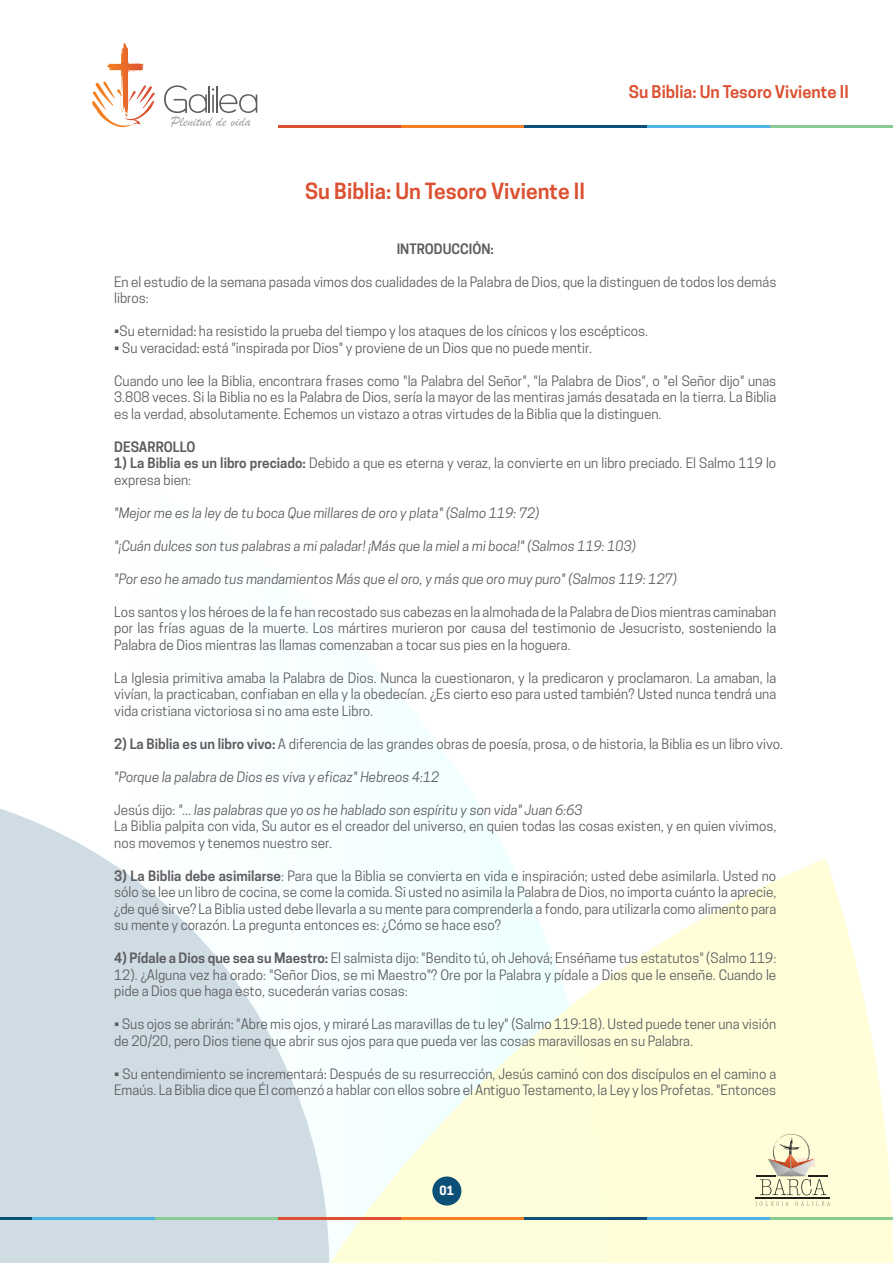
<style>
.page{position:relative;width:893px;height:1263px;background:#fff}
.page>*{position:absolute;margin:0;border:0;box-sizing:border-box;transform-origin:0 0}
.t1{font:600 21px "Cooper Hewitt";color:#db5132}
.t2{font:600 16.5px "Cooper Hewitt";color:#db5132}
.t3{font:13.5px/16.5px "Cooper Hewitt";color:#5d5c60}
.t4{font:italic 13.5px "Cooper Hewitt";color:#5d5c60}
.t5{font:600 13.5px "Cooper Hewitt";color:#5d5c60}
.t6{font:700 12px "Cooper Hewitt";color:#fff}
.s1{font-family:"Myriad Pro"}
.s2{font-weight:600}
.s3{font-style:italic}
</style>
<div class="page">
<svg style="left:383px;top:677px;width:112px;height:157px"></svg>
<svg style="left:0;top:809px;width:142px;height:454px;background:#d2dee5"></svg>
<svg style="left:142px;top:834px;width:751px;height:429px"></svg>
<div style="left:736px;top:1100px;width:110px;height:123px;background:#fffed9"></div>
<svg style="left:755px;top:1201px;width:34px;height:4px"></svg>
<svg style="left:795px;top:1201px;width:35px;height:4px"></svg>
<svg style="left:756px;top:1134px;width:70px;height:61px;background:#e6e0c1"></svg>
<hr style="left:756px;top:1197px;width:74px;height:2px;background:#211e1e">
<hr style="left:808px;top:1175px;width:20px;height:2px;background:#211e1e">
<svg style="left:92px;top:44px;width:63px;height:84px"></svg>
<svg style="left:164px;top:85px;width:93px;height:42px"></svg>
<hr style="left:524px;top:125px;width:123px;height:2px;background:#0d5077">
<hr style="left:647px;top:125px;width:123px;height:2px;background:#50b3e5">
<hr style="left:770px;top:125px;width:123px;height:2px;background:#89cb93">
<hr style="left:278px;top:125px;width:123px;height:2px;background:#db5132">
<hr style="left:401px;top:125px;width:123px;height:2px;background:#f37f21">
<hr style="left:524px;top:1217px;width:123px;height:3px;background:#0d5077">
<hr style="left:647px;top:1217px;width:123px;height:3px;background:#50b3e5">
<hr style="left:770px;top:1217px;width:123px;height:3px;background:#89cb93">
<hr style="left:278px;top:1217px;width:123px;height:3px;background:#db5132">
<hr style="left:401px;top:1217px;width:123px;height:3px;background:#f37f21">
<hr style="left:0;top:1217px;width:32px;height:3px;background:#0d5077">
<hr style="left:32px;top:1217px;width:123px;height:3px;background:#50b3e5">
<hr style="left:155px;top:1217px;width:123px;height:3px;background:#89cb93">
<div style="left:432px;top:1176px;width:29px;height:29px;background:#0d5077;border-radius:50%"></div>
<h1 class="t1" style="left:305px;top:179px;width:281px">Su Biblia: Un Tesoro Viviente II</h1>
<p class="t2" style="left:629px;top:82px;width:221px">Su Biblia: Un Tesoro Viviente II</p>
<p class="t5" style="left:397px;top:241px;width:99px">INTRODUCCIÓN:</p>
<p class="t3" style="left:114px;top:273px;width:664px">En el estudio de la semana pasada vimos dos cualidades de la Palabra de Dios, que la distinguen de todos los demás libros:</p>
<p class="t3" style="left:114px;top:323px;width:535px">•Su eternidad<span class="s1">:</span> ha resistido la prueba del tiempo y los ataques de los cínicos y los escépticos.</p>
<p class="t3" style="left:114px;top:339px;width:479px">• Su veracidad<span class="s1">:</span> está "inspirada por Dios" y proviene de un Dios que no puede mentir.</p>
<p class="t3" style="left:114px;top:372px;width:664px;text-align:justify">Cuando uno lee la Biblia, encontrara frases como "la Palabra del Señor", "la Palabra de Dios", o "el Señor dijo" unas 3.808 veces. Si la Biblia no es la Palabra de Dios, sería la mayor de las mentiras jamás desatada en la tierra. La Biblia es la verdad, absolutamente. Echemos un vistazo a otras virtudes de la Biblia que la distinguen.</p>
<p class="t5" style="left:114px;top:439px;width:83px">DESARROLLO</p>
<p class="t3" style="left:114px;top:455px;width:664px"><span class="s2">1) La Biblia es un libro preciado:</span> Debido a que es eterna y veraz, la convierte en un libro preciado. El Salmo 119 lo expresa bien:</p>
<p class="t4" style="left:114px;top:505px;width:427px">"Mejor me es la ley de tu boca Que millares de oro y plata" (Salmo 119: 72)</p>
<p class="t4" style="left:114px;top:538px;width:523px">"¡Cuán dulces son tus palabras a mi paladar! ¡Más que la miel a mi boca!" (Salmos 119: 103)</p>
<p class="t4" style="left:114px;top:571px;width:564px">"Por eso he amado tus mandamientos Más que el oro, y más que oro muy puro" (Salmos 119: 127)</p>
<p class="t3" style="left:114px;top:603px;width:664px;text-align:justify">Los santos y los héroes de la fe han recostado sus cabezas en la almohada de la Palabra de Dios mientras caminaban por las frías aguas de la muerte. Los mártires murieron por causa del testimonio de Jesucristo, sosteniendo la Palabra de Dios mientras las llamas comenzaban a tocar sus pies en la hoguera.</p>
<p class="t3" style="left:114px;top:669px;width:664px;text-align:justify">La Iglesia primitiva amaba la Palabra de Dios. Nunca la cuestionaron, y la predicaron y proclamaron. La amaban, la vivían, la practicaban, confiaban en ella y la obedecían. ¿Es cierto eso para usted también? Usted nunca tendrá una vida cristiana victoriosa si no ama este Libro.</p>
<p class="t3" style="left:114px;top:735px;width:670px"><span class="s2">2) La Biblia es un libro vivo:</span> A diferencia de las grandes obras de poesía, prosa, o de historia, la Biblia es un libro vivo.</p>
<p class="t4" style="left:114px;top:769px;width:327px">"Porque la palabra de Dios es viva y eficaz" Hebreos 4:12</p>
<p class="t3" style="left:114px;top:801px;width:664px">Jesús dijo: <span class="s3">"... las palabras que yo os he hablado son espíritu y son vida" Juan 6:63<br></span>La Biblia palpita con vida, Su autor es el creador del universo, en quien todas las cosas existen, y en quien vivimos, nos movemos y tenemos nuestro ser.</p>
<p class="t3" style="left:114px;top:867px;width:664px;text-align:justify"><span class="s2">3) La Biblia debe asimilarse</span>: Para que la Biblia se convierta en vida e inspiración; usted debe asimilarla. Usted no sólo se lee un libro de cocina, se come la comida. Si usted no asimila la Palabra de Dios, no importa cuánto la aprecie, ¿de qué sirve? La Biblia usted debe llevarla a su mente para comprenderla a fondo, para utilizarla como alimento para su mente y corazón. La pregunta entonces es: ¿Cómo se hace eso?</p>
<p class="t3" style="left:114px;top:950px;width:664px;text-align:justify"><span class="s2">4) Pídale a Dios que sea su Maestro:</span> El salmista dijo: "Bendito tú, oh Jehová; Enséñame tus estatutos" (Salmo 119:<br>12). ¿Alguna vez ha orado: "Señor Dios, se mi Maestro"? Ore por la Palabra y pídale a Dios que le enseñe. Cuando le pide a Dios que haga esto, sucederán varias cosas:</p>
<p class="t3" style="left:114px;top:1016px;width:664px">• Sus ojos se abrirán<span class="s1">:</span> "Abre mis ojos, y miraré Las maravillas de tu ley" (Salmo 119:18). Usted puede tener una visión de 20/20, pero Dios tiene que abrir sus ojos para que pueda ver las cosas maravillosas en su Palabra.</p>
<p class="t3" style="left:114px;top:1065px;width:664px">• Su entendimiento se incrementará<span class="s1">:</span> Después de su resurrección, Jesús caminó con dos discípulos en el camino a<br>Emaús. La Biblia dice que Él comenzó a hablar con ellos sobre el Antiguo Testamento, la Ley y los Profetas. "Entonces</p>
<p class="t6" style="left:439px;top:1184px;width:16px">01</p>
</div>
